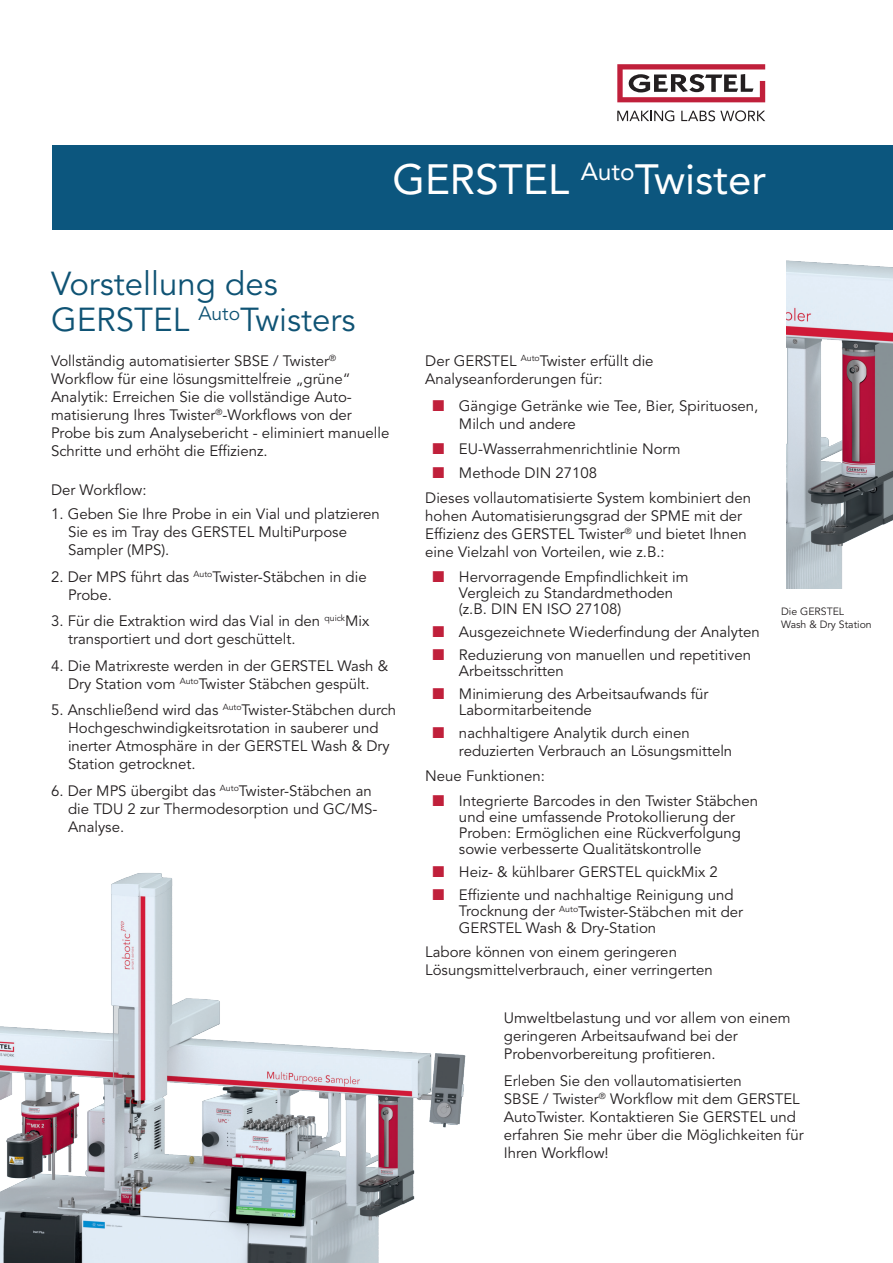
<style>
.page{position:relative;width:893px;height:1263px;background:#fff}
.page>*{position:absolute;margin:0;border:0;box-sizing:border-box;transform-origin:0 0}
.t1{font:42px "Avenir LT Pro";color:#fff}
.t2{font:33px/35.5px "Avenir LT Pro";color:#0f5374}
.t3{font:15px/18px "Avenir LT Pro";color:#231f20}
.t4{font:10.5px/12.6px "Avenir LT Pro";color:#231f20}
</style>
<div class="page">
<svg style="left:617px;top:110px;width:57px;height:11px"></svg>
<svg style="left:681px;top:110px;width:84px;height:11px"></svg>
<svg style="left:617px;top:64px;width:148px;height:38px"></svg>
<div style="left:53px;top:145px;width:840px;height:85px;background:#0c567e"></div>
<img style="left:787px;top:260px;width:106px;height:328px">
<img style="left:0;top:873px;width:466px;height:390px">
<svg style="left:433px;top:873px;width:11px;height:4px"></svg>
<svg style="left:433px;top:889px;width:11px;height:11px"></svg>
<h1 class="t1" style="left:392px;top:153px;width:375px">GERSTEL <sup>Auto</sup>Twister</h1>
<h2 class="t2" style="left:51px;top:266px;width:306px">Vorstellung des<br>GERSTEL <sup>Auto</sup>Twisters</h2>
<p class="t3" style="left:51px;top:352px;width:340px">Vollständig automatisierter SBSE / Twister<sup>® </sup>Workflow für eine lösungsmittelfreie „grüne“ Analytik: Erreichen Sie die vollständige Auto&shy;matisierung Ihres Twister<sup>®</sup>-Workflows von der Probe bis zum Analysebericht - eliminiert manuelle Schritte und erhöht die Effizienz.</p>
<p class="t3" style="left:51px;top:481px;width:97px">Der Workflow:</p>
<p class="t3" style="left:68px;top:505px;width:313px;text-indent:-17px">1. Geben Sie Ihre Probe in ein Vial und platzieren<br>Sie es im Tray des GERSTEL MultiPurpose<br>Sampler (MPS).</p>
<p class="t3" style="left:68px;top:568px;width:300px;text-indent:-17px">2. Der MPS führt das <sup>Auto</sup>Twister-Stäbchen in die<br>Probe.</p>
<p class="t3" style="left:68px;top:612px;width:303px;text-indent:-17px">3. Für die Extraktion wird das Vial in den <sup>quick</sup>Mix transportiert und dort geschüttelt.</p>
<p class="t3" style="left:51px;top:657px;width:339px;text-align:center">4. Die Matrixreste werden in der GERSTEL Wash &amp;<br>Dry Station vom <sup>Auto</sup>Twister Stäbchen gespült.</p>
<p class="t3" style="left:68px;top:701px;width:330px;text-indent:-17px">5. Anschließend wird das <sup>Auto</sup>Twister-Stäbchen durch Hochgeschwindigkeitsrotation in sauberer und inerter Atmosphäre in der GERSTEL Wash &amp; Dry Station getrocknet.</p>
<p class="t3" style="left:68px;top:782px;width:311px;text-indent:-17px">6. Der MPS übergibt das <sup>Auto</sup>Twister-Stäbchen an die TDU 2 zur Thermodesorption und GC/MS-<br>Analyse.</p>
<p class="t3" style="left:425px;top:352px;width:230px">Der GERSTEL <sup>Auto</sup>Twister erfüllt die<br>Analyseanforderungen für:</p>
<p class="t3" style="left:459px;top:397px;width:301px">Gängige Getränke wie Tee, Bier, Spirituosen,<br>Milch und andere</p>
<p class="t3" style="left:459px;top:440px;width:223px">EU-Wasserrahmenrichtlinie Norm</p>
<p class="t3" style="left:459px;top:464px;width:140px">Methode DIN 27108</p>
<p class="t3" style="left:425px;top:489px;width:327px">Dieses vollautomatisierte System kombiniert den</p>
<p class="t3" style="left:425px;top:507px;width:323px">hohen Automatisierungsgrad der SPME mit der<br>Effizienz des GERSTEL Twister<sup>®</sup> und bietet Ihnen eine Vielzahl von Vorteilen, wie z.B.:</p>
<p class="t3" style="left:459px;top:569px;width:231px;line-height:16.2px">Hervorragende Empfindlichkeit im<br>Vergleich zu Standardmethoden (z.B. DIN EN ISO 27108)</p>
<p class="t3" style="left:459px;top:621px;width:302px;line-height:23px">Ausgezeichnete Wiederfindung der Analyten<br>Reduzierung von manuellen und repetitiven</p>
<p class="t3" style="left:459px;top:660px;width:251px;line-height:23px">Arbeitsschritten<br>Minimierung des Arbeitsaufwands für</p>
<p class="t3" style="left:459px;top:699px;width:232px;line-height:23px">Labormitarbeitende<br>nachhaltigere Analytik durch einen</p>
<p class="t3" style="left:425px;top:739px;width:309px;line-height:24.8px;text-indent:34px">reduzierten Verbrauch an Lösungsmitteln<br>Neue Funktionen:</p>
<p class="t3" style="left:459px;top:793px;width:301px;line-height:16.2px">Integrierte Barcodes in den Twister Stäbchen und eine umfassende Protokollierung der Proben: Ermöglichen eine Rückverfolgung sowie verbesserte Qualitätskontrolle</p>
<p class="t3" style="left:459px;top:861px;width:276px;line-height:23px">Heiz- &amp; kühlbarer GERSTEL quickMix 2<br>Effiziente und nachhaltige Reinigung und</p>
<p class="t3" style="left:459px;top:903px;width:286px;line-height:16.2px">Trocknung der <sup>Auto</sup>Twister-Stäbchen mit der<br>GERSTEL Wash &amp; Dry-Station</p>
<p class="t3" style="left:425px;top:943px;width:289px">Labore können von einem geringeren<br>Lösungsmittelverbrauch, einer verringerten</p>
<p class="t4" style="left:781px;top:605px;width:92px">Die GERSTEL<br>Wash &amp; Dry Station</p>
<p class="t3" style="left:504px;top:1009px;width:288px">Umweltbelastung und vor allem von einem geringeren Arbeitsaufwand bei der<br>Probenvorbereitung profitieren.</p>
<p class="t3" style="left:504px;top:1072px;width:301px">Erleben Sie den vollautomatisierten<br>SBSE / Twister<sup>®</sup> Workflow mit dem GERSTEL AutoTwister. Kontaktieren Sie GERSTEL und erfahren Sie mehr über die Möglichkeiten für Ihren Workflow!</p>
</div>
